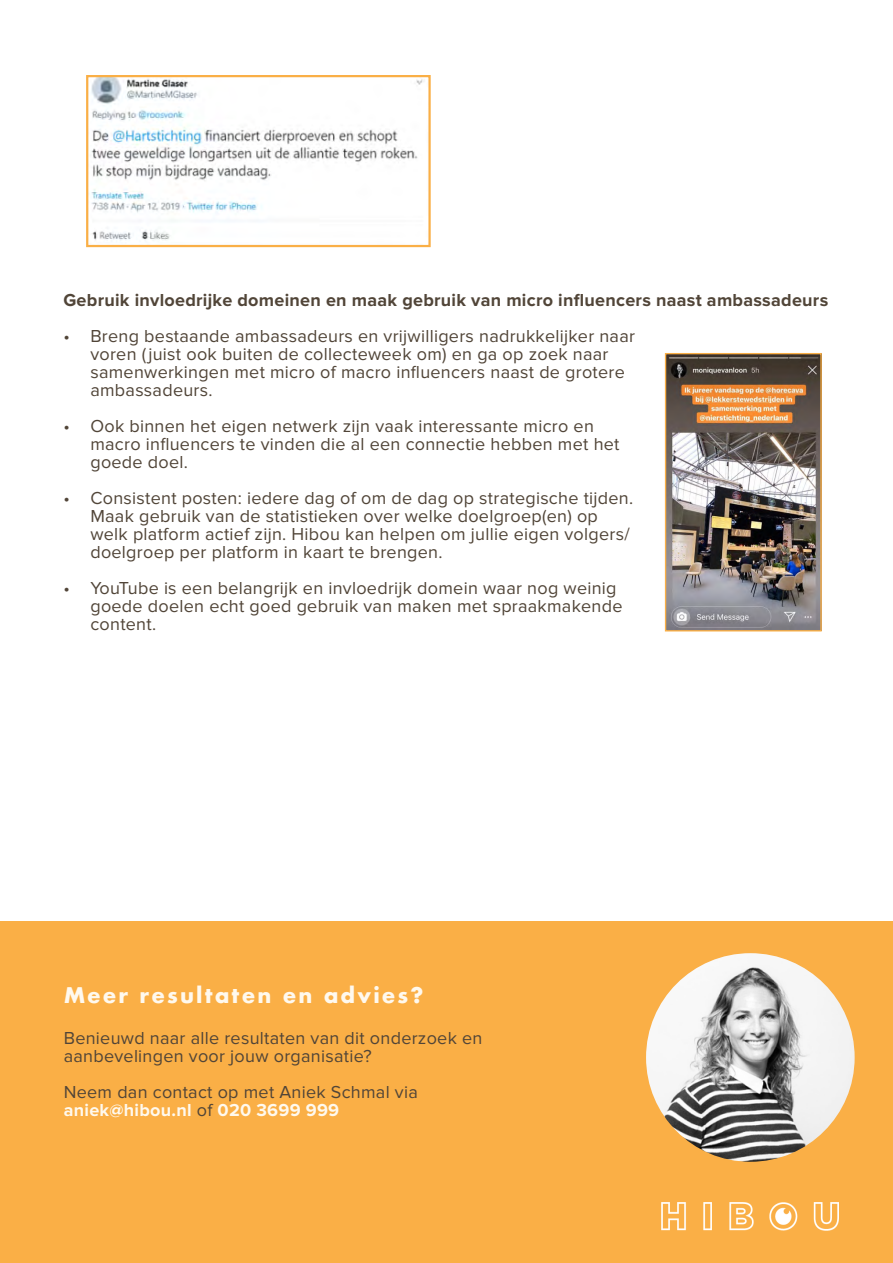
<style>
.page{position:relative;width:893px;height:1263px;background:#fff}
.page>*{position:absolute;margin:0;border:0;box-sizing:border-box;transform-origin:0 0}
.t1{font:700 21px "Futura";letter-spacing:.1em;color:#fff9ee}
.t2{font:18px/18px "Proxima Nova";letter-spacing:.015em;color:#514538}
.t3{font:700 18px "Proxima Nova";letter-spacing:.015em;color:#514538}
.s1{font-weight:700;color:#fff9ee}
</style>
<div class="page">
<img style="left:667px;top:355px;width:153px;height:274px">
<div style="left:665px;top:353px;width:157px;height:278px;border:1px solid #faaf46"></div>
<div style="left:0;top:922px;width:893px;height:341px;background:#faaf46"></div>
<img style="left:662px;top:1202px;width:177px;height:28px">
<img style="left:646px;top:953px;width:209px;height:209px;border-radius:104px">
<img style="left:91px;top:78px;width:333px;height:164px">
<div style="left:86px;top:75px;width:345px;height:172px;border:2px solid #faaf46"></div>
<p class="t3" style="left:63px;top:290px;width:766px">Gebruik invloedrijke domeinen en maak gebruik van micro influencers naast ambassadeurs</p>
<p class="t2" style="left:90px;top:327px;width:546px;text-indent:-27px">• Breng bestaande ambassadeurs en vrijwilligers nadrukkelijker naar voren (juist ook buiten de collecteweek om) en ga op zoek naar samenwerkingen met micro of macro influencers naast de grotere ambassadeurs.</p>
<p class="t2" style="left:90px;top:417px;width:531px;text-indent:-27px">• Ook binnen het eigen netwerk zijn vaak interessante micro en macro influencers te vinden die al een connectie hebben met het goede doel.</p>
<p class="t2" style="left:90px;top:489px;width:544px;text-indent:-27px">• Consistent posten: iedere dag of om de dag op strategische tijden.<br>Maak gebruik van de statistieken over welke doelgroep(en) op welk platform actief zijn. Hibou kan helpen om jullie eigen volgers/ doelgroep per platform in kaart te brengen.</p>
<p class="t2" style="left:90px;top:579px;width:534px;text-indent:-27px">• YouTube is een belangrijk en invloedrijk domein waar nog weinig goede doelen echt goed gebruik van maken met spraakmakende content.</p>
<p class="t1" style="left:64px;top:980px;width:361px">Meer resultaten en advies?</p>
<p class="t2" style="left:64px;top:1029px;width:420px">Benieuwd naar alle resultaten van dit onderzoek en aanbevelingen voor jouw organisatie?</p>
<p class="t2" style="left:64px;top:1083px;width:356px">Neem dan contact op met Aniek Schmal via <span class="s1">aniek@hibou.nl</span> of <span class="s1">020 3699 999</span></p>
</div>
